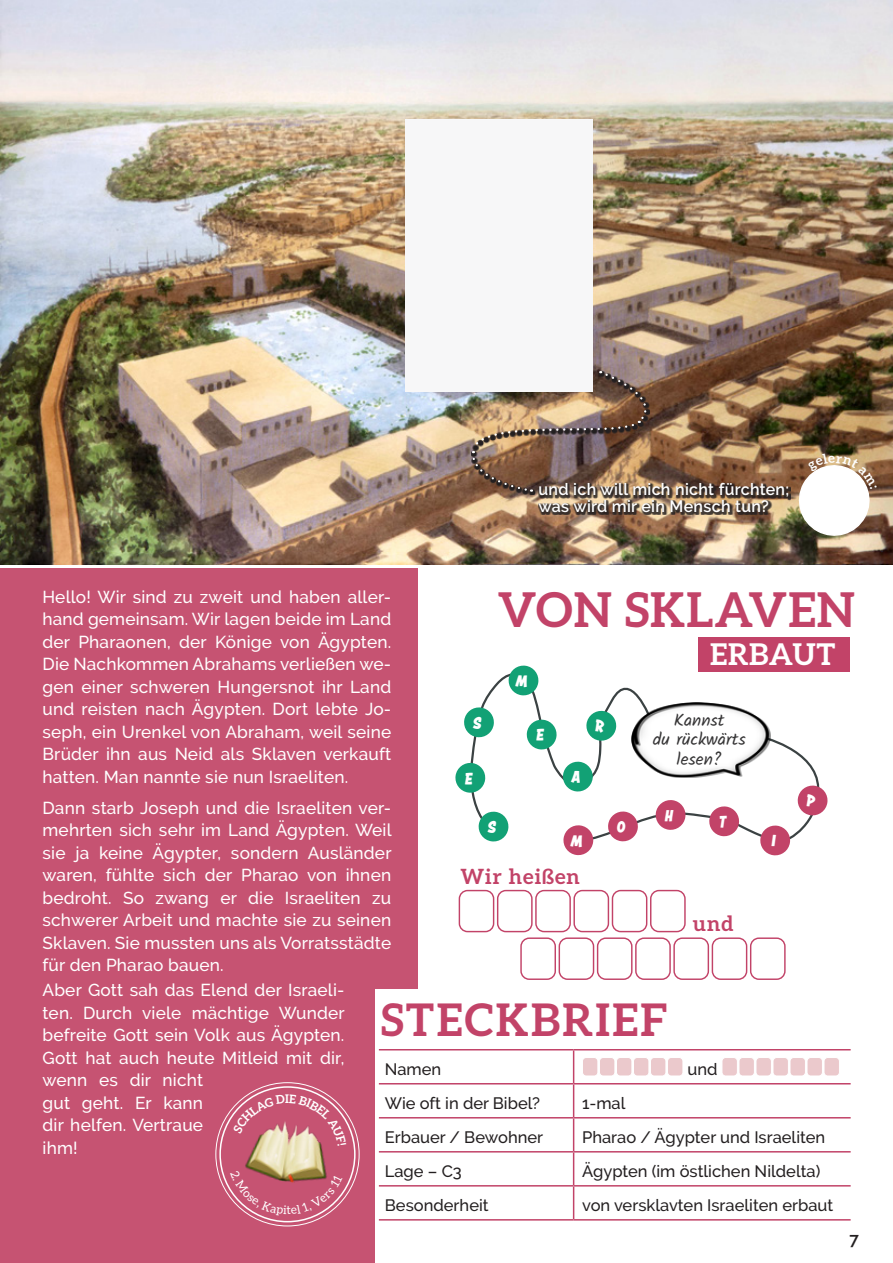
<style>
.page{position:relative;width:893px;height:1263px;background:#fff}
.page>*{position:absolute;margin:0;border:0;box-sizing:border-box;transform-origin:0 0}
.t1{font:700 48px "Aleo";letter-spacing:.02em;color:#c24368}
.t2{font:700 45px "Aleo";letter-spacing:.05em;color:#c24368}
.t3{font:700 30px "Aleo";letter-spacing:.02em;color:#fff}
.t4{font:700 21px "Aleo";letter-spacing:.05em;color:#c24368}
.t5{font:500 17.25px/22.5px "Raleway";letter-spacing:.01em;color:#fff;text-align:justify}
.t6{font:17.25px/19.5px "Kalam";color:#363536;text-align:center}
.t7{font:600 17.25px "Raleway";color:#231f20}
.t8{font:500 16.5px "Raleway";color:#231f20}
.t9{font:600 16.5px/16.5px "Raleway";letter-spacing:.02em;color:#fff}
.t10{font:700 11.85px "Aleo";color:#fff}
</style>
<div class="page">
<div style="left:0;top:981px;width:374px;height:282px;background:#c65372"></div>
<div style="left:0;top:568px;width:418px;height:421px;background:#c65372"></div>
<div style="left:698px;top:638px;width:151px;height:34px;background:#c24368"></div>
<img style="left:245px;top:1146px;width:81px;height:24px">
<hr style="left:379px;top:1049px;width:195px;height:1px;background:#c24368">
<hr style="left:574px;top:1049px;width:277px;height:1px;background:#c24368">
<hr style="left:573px;top:1050px;width:1px;height:33px;background:#c24368">
<hr style="left:379px;top:1083px;width:195px;height:1px;background:#c24368">
<hr style="left:574px;top:1083px;width:277px;height:1px;background:#c24368">
<hr style="left:573px;top:1084px;width:1px;height:33px;background:#c24368">
<hr style="left:379px;top:1117px;width:195px;height:1px;background:#c24368">
<hr style="left:574px;top:1117px;width:277px;height:1px;background:#c24368">
<hr style="left:573px;top:1118px;width:1px;height:33px;background:#c24368">
<hr style="left:379px;top:1151px;width:195px;height:1px;background:#c24368">
<hr style="left:574px;top:1151px;width:277px;height:1px;background:#c24368">
<hr style="left:573px;top:1152px;width:1px;height:33px;background:#c24368">
<hr style="left:379px;top:1185px;width:195px;height:1px;background:#c24368">
<hr style="left:574px;top:1185px;width:277px;height:1px;background:#c24368">
<hr style="left:573px;top:1186px;width:1px;height:33px;background:#c24368">
<hr style="left:379px;top:1219px;width:195px;height:1px;background:#c24368">
<hr style="left:574px;top:1219px;width:277px;height:1px;background:#c24368">
<div style="left:582px;top:1057px;width:16px;height:19px;background:#ebc9cc;border-radius:4px"></div>
<div style="left:582px;top:1057px;width:16px;height:19px;border:1px solid #fff;border-radius:4px"></div>
<div style="left:599px;top:1057px;width:16px;height:19px;background:#ebc9cc;border-radius:4px"></div>
<div style="left:599px;top:1057px;width:16px;height:19px;border:1px solid #fff;border-radius:4px"></div>
<div style="left:616px;top:1057px;width:16px;height:19px;background:#ebc9cc;border-radius:4px"></div>
<div style="left:616px;top:1057px;width:16px;height:19px;border:1px solid #fff;border-radius:4px"></div>
<div style="left:633px;top:1057px;width:16px;height:19px;background:#ebc9cc;border-radius:4px"></div>
<div style="left:633px;top:1057px;width:16px;height:19px;border:1px solid #fff;border-radius:4px"></div>
<div style="left:650px;top:1057px;width:16px;height:19px;background:#ebc9cc;border-radius:4px"></div>
<div style="left:650px;top:1057px;width:16px;height:19px;border:1px solid #fff;border-radius:4px"></div>
<div style="left:667px;top:1057px;width:16px;height:19px;background:#ebc9cc;border-radius:4px"></div>
<div style="left:667px;top:1057px;width:16px;height:19px;border:1px solid #fff;border-radius:4px"></div>
<div style="left:722px;top:1057px;width:15px;height:19px;background:#ebc9cc;border-radius:4px"></div>
<div style="left:722px;top:1057px;width:16px;height:19px;border:1px solid #fff;border-radius:4px"></div>
<div style="left:739px;top:1057px;width:15px;height:19px;background:#ebc9cc;border-radius:4px"></div>
<div style="left:739px;top:1057px;width:16px;height:19px;border:1px solid #fff;border-radius:4px"></div>
<div style="left:756px;top:1057px;width:15px;height:19px;background:#ebc9cc;border-radius:4px"></div>
<div style="left:756px;top:1057px;width:16px;height:19px;border:1px solid #fff;border-radius:4px"></div>
<div style="left:773px;top:1057px;width:15px;height:19px;background:#ebc9cc;border-radius:4px"></div>
<div style="left:773px;top:1057px;width:16px;height:19px;border:1px solid #fff;border-radius:4px"></div>
<div style="left:790px;top:1057px;width:15px;height:19px;background:#ebc9cc;border-radius:4px"></div>
<div style="left:790px;top:1057px;width:16px;height:19px;border:1px solid #fff;border-radius:4px"></div>
<div style="left:807px;top:1057px;width:15px;height:19px;background:#ebc9cc;border-radius:4px"></div>
<div style="left:807px;top:1057px;width:16px;height:19px;border:1px solid #fff;border-radius:4px"></div>
<div style="left:824px;top:1057px;width:15px;height:19px;background:#ebc9cc;border-radius:4px"></div>
<div style="left:824px;top:1057px;width:16px;height:19px;border:1px solid #fff;border-radius:4px"></div>
<div style="left:459px;top:890px;width:35px;height:42px;border:1px solid #c24368;border-radius:8px"></div>
<div style="left:497px;top:890px;width:36px;height:42px;border:1px solid #c24368;border-radius:8px"></div>
<div style="left:535px;top:890px;width:36px;height:42px;border:1px solid #c24368;border-radius:8px"></div>
<div style="left:573px;top:890px;width:36px;height:42px;border:1px solid #c24368;border-radius:8px"></div>
<div style="left:612px;top:890px;width:35px;height:42px;border:1px solid #c24368;border-radius:8px"></div>
<div style="left:650px;top:890px;width:36px;height:42px;border:1px solid #c24368;border-radius:8px"></div>
<div style="left:520px;top:937px;width:36px;height:43px;border:1px solid #c24368;border-radius:8px"></div>
<div style="left:559px;top:937px;width:35px;height:43px;border:1px solid #c24368;border-radius:8px"></div>
<div style="left:597px;top:937px;width:35px;height:43px;border:1px solid #c24368;border-radius:8px"></div>
<div style="left:635px;top:937px;width:36px;height:43px;border:1px solid #c24368;border-radius:8px"></div>
<div style="left:673px;top:937px;width:36px;height:43px;border:1px solid #c24368;border-radius:8px"></div>
<div style="left:712px;top:937px;width:35px;height:43px;border:1px solid #c24368;border-radius:8px"></div>
<div style="left:750px;top:937px;width:36px;height:43px;border:1px solid #c24368;border-radius:8px"></div>
<img style="left:0;top:0;width:893px;height:564px">
<div style="left:538px;top:483px;width:253px;height:32px;background:#231f20;opacity:.85"></div>
<img style="left:471px;top:371px;width:187px;height:122px">
<div style="left:405px;top:119px;width:187px;height:272px;background:#f7f7f8"></div>
<svg style="left:230px;top:1170px;width:113px;height:46px"></svg>
<svg style="left:233px;top:1094px;width:113px;height:52px"></svg>
<svg style="left:455px;top:665px;width:373px;height:191px"></svg>
<img style="left:793px;top:453px;width:84px;height:87px">
<p class="t9" style="left:539px;top:481px;width:252px">und ich will mich nicht fürchten; was wird mir ein Mensch tun?</p>
<p class="t5" style="left:43px;top:585px;width:350px">Hello! Wir sind zu zweit und haben aller&shy;hand gemeinsam. Wir lagen beide im Land der Pharaonen, der Könige von Ägypten.<br>Die Nachkommen Abrahams verließen we&shy;gen einer schweren Hungersnot ihr Land und reisten nach Ägypten. Dort lebte Jo&shy;seph, ein Urenkel von Abraham, weil seine Brüder ihn aus Neid als Sklaven verkauft hatten. Man nannte sie nun Israeliten.</p>
<p class="t5" style="left:43px;top:796px;width:351px">Dann starb Joseph und die Israeliten ver&shy;mehrten sich sehr im Land Ägypten. Weil sie ja keine Ägypter, sondern Ausländer waren, fühlte sich der Pharao von ihnen bedroht. So zwang er die Israeliten zu schwerer Arbeit und machte sie zu seinen Sklaven. Sie mussten uns als Vorratsstädte für den Pharao bauen.</p>
<h2 class="t2" style="left:381px;top:994px;width:288px">STECKBRIEF</h2>
<p class="t8" style="left:385px;top:1059px;width:58px">Namen</p>
<p class="t8" style="left:687px;top:1059px;width:32px">und</p>
<p class="t8" style="left:385px;top:1093px;width:157px">Wie oft in der Bibel?</p>
<p class="t8" style="left:582px;top:1093px;width:45px">1-mal</p>
<p class="t8" style="left:385px;top:1127px;width:160px">Erbauer / Bewohner</p>
<p class="t8" style="left:582px;top:1127px;width:245px">Pharao / Ägypter und Israeliten</p>
<p class="t8" style="left:385px;top:1161px;width:78px">Lage – C3</p>
<p class="t8" style="left:582px;top:1161px;width:240px">Ägypten (im östlichen Nildelta)</p>
<p class="t8" style="left:385px;top:1195px;width:105px">Besonderheit</p>
<p class="t8" style="left:582px;top:1195px;width:253px">von versklavten Israeliten erbaut</p>
<h1 class="t1" style="left:498px;top:582px;width:359px">VON SKLAVEN</h1>
<h3 class="t3" style="left:710px;top:637px;width:127px">ERBAUT</h3>
<p class="t6" style="left:653px;top:711px;width:95px">Kannst<br>du rückwärts lesen?</p>
<p class="t4" style="left:460px;top:864px;width:121px">Wir heißen</p>
<p class="t4" style="left:693px;top:911px;width:42px">und</p>
<p class="t5" style="left:43px;top:979px;width:304px;text-align:left">Aber Gott sah das Elend der Israeli&shy;ten. Durch viele mächtige Wunder befreite Gott sein Volk aus Ägypten.<br>Gott hat auch heute Mitleid mit dir, wenn es dir nicht<br>gut geht. Er kann<br>dir helfen. Vertraue<br>ihm!</p>
<p class="t10" style="left:285px;top:1092px;width:5px">I</p>
<p class="t7" style="left:849px;top:1229px;width:11px">7</p>
</div>
